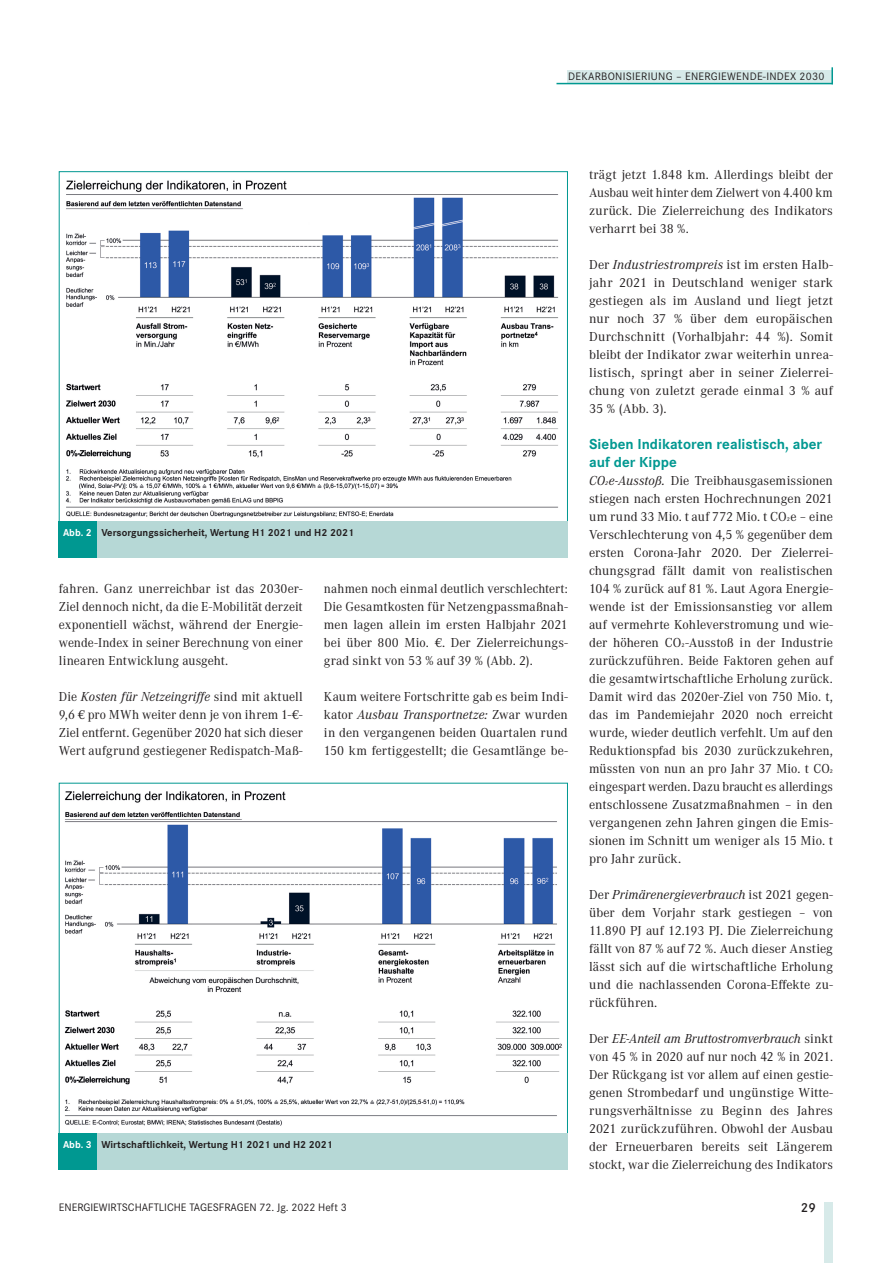
<style>
.page{position:relative;width:893px;height:1263px;background:#fff}
.page>*{position:absolute;margin:0;border:0;box-sizing:border-box;transform-origin:0 0}
.t1{font:700 15px/18px "Corporate S";color:#009891}
.t2{font:13.5px/18px "Corporate A";letter-spacing:.005em;color:#231f20;text-align:justify}
.t3{font:13.5px/18px "Corporate A";letter-spacing:.005em;color:#231f20;text-align:justify;scale:.96 1}
.t4{font:600 13.5px "Corporate S";color:#231f20}
.t5{font:11.25px "Corporate S";color:#231f20}
.t6{font:11.25px "Corporate S";letter-spacing:.025em;color:#231f20}
.t7{font:700 10.5px "Corporate S";color:#231f20}
.s1{color:#fff}
.s2{font-style:italic}
</style>
<div class="page">
<div style="left:568px;top:70px;width:265px;height:13px;background:#d7eae9"></div>
<hr style="left:556px;top:83px;width:277px;height:1px;background:#009891">
<svg style="left:831px;top:67px;width:2px;height:16px"></svg>
<div style="left:824px;top:1203px;width:9px;height:60px;background:#d7eae9"></div>
<img style="left:65px;top:180px;width:494px;height:338px">
<div style="left:97px;top:521px;width:471px;height:36px;background:#b6d8d6"></div>
<div style="left:59px;top:521px;width:38px;height:36px;background:#009891"></div>
<img style="left:64px;top:791px;width:498px;height:335px">
<div style="left:97px;top:1133px;width:471px;height:36px;background:#b6d8d6"></div>
<div style="left:59px;top:1133px;width:38px;height:36px;background:#009891"></div>
<p class="t6" style="left:568px;top:69px;width:258px">DEKARBONISIERIUNG – ENERGIEWENDE-INDEX 2030</p>
<p class="t7" style="left:63px;top:527px;width:292px"><span class="s1">Abb. 2</span> Versorgungssicherheit, Wertung H1 2021 und H2 2021</p>
<p class="t2" style="left:59px;top:580px;width:245px">fahren. Ganz unerreichbar ist das 2030er-Ziel dennoch nicht, da die E-Mobilität derzeit exponentiell wächst, während der Energie&shy;wende-Index in seiner Berechnung von einer linearen Entwicklung ausgeht.</p>
<p class="t2" style="left:59px;top:688px;width:245px">Die <span class="s2">Kosten für Netzeingriffe</span> sind mit aktuell 9,6 € pro MWh weiter denn je von ihrem 1-€- Ziel entfernt. Gegenüber 2020 hat sich dieser Wert aufgrund gestiegener Redispatch-Maß-</p>
<p class="t3" style="left:324px;top:580px;width:255px">nahmen noch einmal deutlich verschlechtert:<br>Die Gesamtkosten für Netzengpassmaßnah&shy;men lagen allein im ersten Halbjahr 2021 bei über 800 Mio. €. Der Zielerreichungs&shy;grad sinkt von 53 % auf 39 % (Abb. 2).</p>
<p class="t2" style="left:324px;top:688px;width:245px">Kaum weitere Fortschritte gab es beim Indi&shy;kator <span class="s2">Ausbau Transportnetze:</span> Zwar wurden in den vergangenen beiden Quartalen rund 150 km fertiggestellt; die Gesamtlänge be-</p>
<p class="t7" style="left:63px;top:1138px;width:271px"><span class="s1">Abb. 3</span> Wirtschaftlichkeit, Wertung H1 2021 und H2 2021</p>
<p class="t2" style="left:589px;top:166px;width:245px">trägt jetzt 1.848 km. Allerdings bleibt der Ausbau weit hinter dem Zielwert von 4.400 km zurück. Die Zielerreichung des Indikators verharrt bei 38 %.</p>
<p class="t2" style="left:589px;top:256px;width:245px">Der <span class="s2">Industriestrompreis</span> ist im ersten Halb&shy;jahr 2021 in Deutschland weniger stark gestiegen als im Ausland und liegt jetzt nur noch 37 % über dem europäischen Durchschnitt (Vorhalbjahr: 44 %). Somit bleibt der Indikator zwar weiterhin unrea&shy;listisch, springt aber in seiner Zielerrei&shy;chung von zuletzt gerade einmal 3 % auf 35 % (Abb. 3).</p>
<p class="t1" style="left:589px;top:436px;width:235px">Sieben Indikatoren realistisch, aber auf der Kippe</p>
<p class="t2" style="left:589px;top:472px;width:245px"><span class="s2">CO2e-Ausstoß.</span> Die Treibhausgasemissionen stiegen nach ersten Hochrechnungen 2021 um rund 33 Mio. t auf 772 Mio. t CO2e – eine Verschlechterung von 4,5 % gegenüber dem ersten Corona-Jahr 2020. Der Zielerrei&shy;chungsgrad fällt damit von realistischen 104 % zurück auf 81 %. Laut Agora Energie&shy;wende ist der Emissionsanstieg vor allem auf vermehrte Kohleverstromung und wie&shy;der höheren CO2-Ausstoß in der Industrie zurückzuführen. Beide Faktoren gehen auf die gesamtwirtschaftliche Erholung zurück.<br>Damit wird das 2020er-Ziel von 750 Mio. t, das im Pandemiejahr 2020 noch erreicht wurde, wieder deutlich verfehlt. Um auf den Reduktionspfad bis 2030 zurückzukehren, müssten von nun an pro Jahr 37 Mio. t CO2 eingespart werden. Dazu braucht es allerdings entschlossene Zusatzmaßnahmen – in den vergangenen zehn Jahren gingen die Emis&shy;sionen im Schnitt um weniger als 15 Mio. t pro Jahr zurück.</p>
<p class="t2" style="left:589px;top:886px;width:245px">Der <span class="s2">Primärenergieverbrauch</span> ist 2021 gegen&shy;über dem Vorjahr stark gestiegen – von 11.890 PJ auf 12.193 PJ. Die Zielerreichung fällt von 87 % auf 72 %. Auch dieser Anstieg lässt sich auf die wirtschaftliche Erholung und die nachlassenden Corona-Effekte zu&shy;rückführen.</p>
<p class="t2" style="left:589px;top:1030px;width:245px">Der <span class="s2">EE-Anteil am Bruttostromverbrauch</span> sinkt von 45 % in 2020 auf nur noch 42 % in 2021.<br>Der Rückgang ist vor allem auf einen gestie&shy;genen Strombedarf und ungünstige Witte&shy;rungsverhältnisse zu Beginn des Jahres 2021 zurückzuführen. Obwohl der Ausbau der Erneuerbaren bereits seit Längerem stockt, war die Zielerreichung des Indikators</p>
<p class="t5" style="left:59px;top:1201px;width:289px">ENERGIEWIRTSCHAFTLICHE TAGESFRAGEN 72. Jg. 2022 Heft 3</p>
<p class="t4" style="left:801px;top:1199px;width:16px">29</p>
</div>
